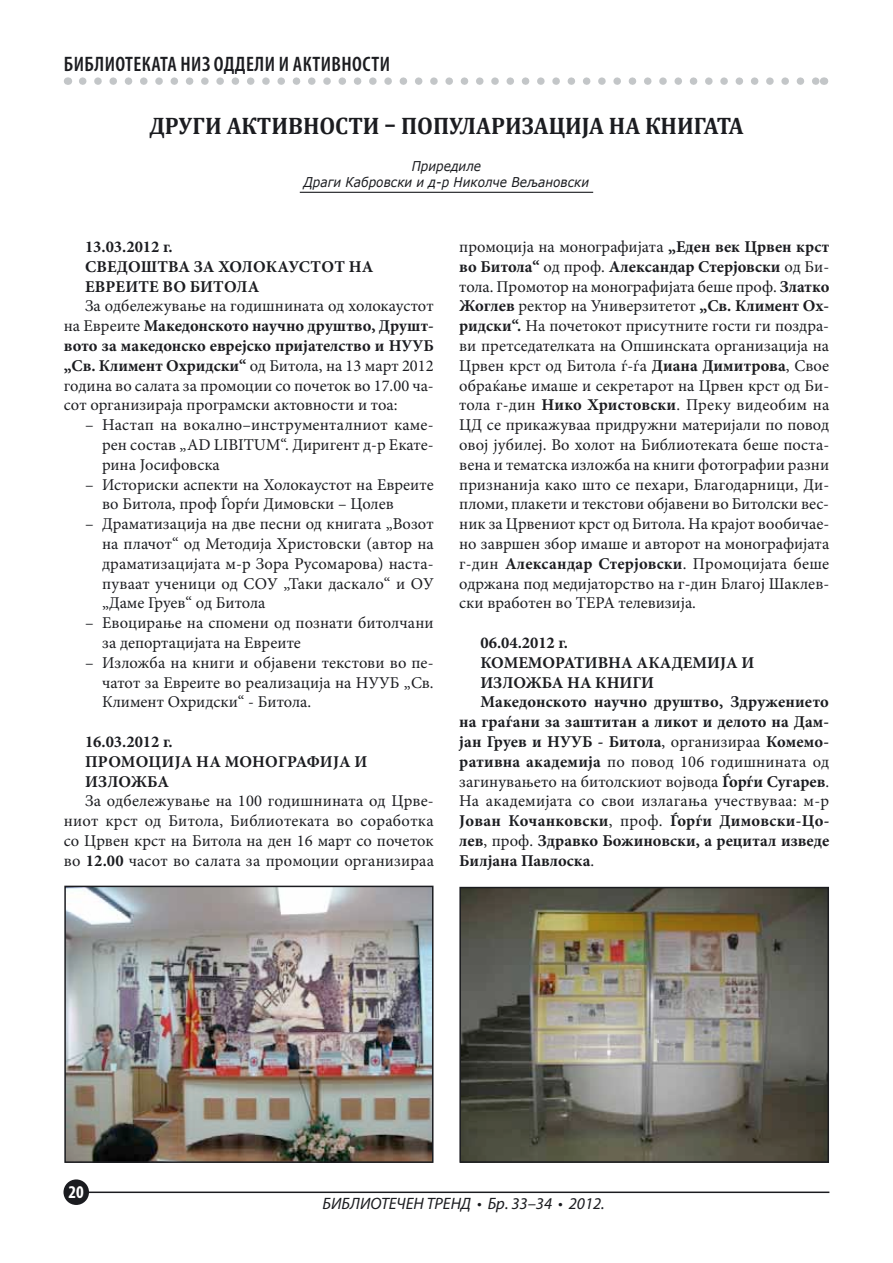
<style>
.page{position:relative;width:893px;height:1263px;background:#fff}
.page>*{position:absolute;margin:0;border:0;box-sizing:border-box;transform-origin:0 0}
.t1{font:700 24px "Cambria";color:#1b1c20;scale:.95 1}
.t2{font:600 condensed 21px "Myriad Pro";letter-spacing:.02em;color:#1b1c20}
.t3{font:700 condensed 18px "Myriad Pro";color:#fff}
.t4{font:16.5px/19.8px "Minion Pro";color:#1b1c20;text-align:justify}
.t5{font:700 16.5px/19.8px "Minion Pro";letter-spacing:.005em;color:#1b1c20}
.t6{font:italic 16.5px "Myriad Pro";color:#1b1c20}
.t7{font:italic 13.5px/16.2px "Verdana";color:#1b1c20;text-align:center;scale:.9 1}
.s1{font-weight:700}
.s2{font-weight:400}
</style>
<div class="page">
<div style="left:63px;top:1179px;width:26px;height:26px;background:#1b1c20;border-radius:50%"></div>
<hr style="left:89px;top:1191px;width:740px;height:2px;background:#1b1c20">
<svg style="left:83px;top:77px;width:733px;height:8px"></svg>
<hr style="left:300px;top:192px;width:293px;height:1px;background:#1b1c20">
<img style="left:67px;top:889px;width:363px;height:271px">
<div style="left:64px;top:886px;width:369px;height:277px;border:2px solid #1b1c20"></div>
<img style="left:462px;top:890px;width:364px;height:270px">
<div style="left:459px;top:887px;width:370px;height:276px;border:2px solid #1b1c20"></div>
<p class="t2" style="left:64px;top:52px;width:327px">БИБЛИОТЕКАТА НИЗ ОДДЕЛИ И АКТИВНОСТИ</p>
<h1 class="t1" style="left:149px;top:111px;width:627px">Други активности – популаризација на книгата</h1>
<p class="t7" style="left:304px;top:158px;width:319px">Приредиле<br>Драги Кабровски и д-р Николче Вељановски</p>
<p class="t5" style="left:85px;top:237px;width:89px">13.03.2012 г.<br>Сведо</p>
<p class="t5" style="left:141px;top:256px;width:29px">штва</p>
<p class="t5" style="left:194px;top:256px;width:49px">за холокаустот</p>
<p class="t5" style="left:349px;top:256px;width:13px">на</p>
<p class="t5" style="left:85px;top:276px;width:22px">Евреите</p>
<p class="t5" style="left:162px;top:276px;width:51px">во Битола</p>
<p class="t4" style="left:64px;top:296px;width:371px;text-indent:21px">За одбележување на годишнината од холокаустот на Евреите <span class="s1">Македонското научно друштво, Друшт&shy;вото за македонско еврејско пријателство и НУУБ „Св. Климент Охридски“</span> од Битола, на 13 март 2012 година во салата за промоции со почеток во 17.00 ча&shy;сот организираја програмски актовности и тоа:</p>
<p class="t4" style="left:102px;top:415px;width:333px;text-indent:-17px">– Настап на вокално–инструменталниот каме&shy;рен состав „AD LIBIT</p>
<p class="t4" style="left:254px;top:435px;width:181px">UM“. Диригент д-р Екате-</p>
<p class="t4" style="left:102px;top:455px;width:119px">рина Јосифовска</p>
<p class="t4" style="left:102px;top:474px;width:333px;text-indent:-17px">– Историски аспекти на Холокаустот на Евреите во Битола, проф Ѓорѓи Димовски – Цолев</p>
<p class="t4" style="left:102px;top:514px;width:333px;text-indent:-17px">– Драматизација на две песни од книгата „Возот на плачот“ од Методија Христовски (автор на драматизацијата м-р Зора Русомарова) наста&shy;пуваат ученици од СОУ „Таки даскало“ и ОУ „Даме Груев“ од Битола</p>
<p class="t4" style="left:102px;top:613px;width:333px;text-indent:-17px">– Евоцирање на спомени од познати битолчани за депортацијата на Евреите</p>
<p class="t4" style="left:102px;top:653px;width:333px;text-indent:-17px">– Изложба на книги и објавени текстови во пе&shy;чатот за Евреите во реализација на НУУБ „Св.<br>Климент Охридски“ - Битола.</p>
<p class="t5" style="left:85px;top:732px;width:89px">16.03.2012 г.<br>Промоција</p>
<p class="t5" style="left:196px;top:751px;width:41px">на монографија</p>
<p class="t5" style="left:355px;top:751px;width:11px">и</p>
<p class="t5" style="left:85px;top:771px;width:13px">изло</p>
<p class="t5" style="left:131px;top:771px;width:29px">жба</p>
<p class="t4" style="left:64px;top:791px;width:372px;text-indent:21px">За одбележување на 100 годишнината од Црве&shy;ниот крст од Битола, Библиотеката во соработка со Црвен крст на Битола на ден 16 март со почеток во <span class="s1">12.00</span> часот во салата за промоции организираа</p>
<p class="t4" style="left:459px;top:237px;width:372px">промоција на монографијата <span class="s1">„Еден век Црвен крст во Битола“</span> од проф. <span class="s1">Александар Стерјовски</span> од Би&shy;тола. Промотор на монографијата беше проф. <span class="s1">Златко Жоглев</span> ректор на Универзитетот <span class="s1">„Св. Климент Ох&shy;ридски“.</span> На почетокот присутните гости ги поздра&shy;ви претседателката на Опшинската организација на Црвен крст од Битола ѓ-ѓа <span class="s1">Диана Димитрова</span>, Свое обраќање имаше и секретарот на Црвен крст од Би&shy;тола г-дин <span class="s1">Нико Христовски</span>. Преку видеобим на ЦД се прикажуваа придружни материјали по повод овој јубилеј. Во холот на Библиотеката беше поста&shy;вена и тематска изложба на книги фотографии разни признанија како што се пехари, Благодарници, Ди&shy;пломи, плакети и текстови објавени во Битолски вес&shy;ник за Црвениот крст од Битола. На крајот вообичае&shy;но завршен збор имаше и авторот на монографијата г-дин <span class="s1">Александар Стерјовски</span>. Промоцијата беше одржана под медијаторство на г-дин Благој Шаклев&shy;ски вработен во ТЕРА телевизија.</p>
<p class="t5" style="left:480px;top:633px;width:89px">06.04.2012 г.</p>
<p class="t5" style="left:480px;top:652px;width:275px">КОМЕМОРАТИВНА АКАДЕМИЈА И</p>
<p class="t5" style="left:480px;top:672px;width:175px">ИЗЛОЖБА НА КНИГИ</p>
<p class="t5" style="left:480px;top:692px;width:350px">Македонското научно друштво, Здружението</p>
<p class="t5" style="left:459px;top:712px;width:370px">на граѓани за заштитан а ликот и делото на Дам-</p>
<p class="t5" style="left:459px;top:732px;width:371px">јан Груев и НУУБ - Битола<span class="s2">, организираа</span> Комемо-</p>
<p class="t4" style="left:459px;top:752px;width:371px"><span class="s1">ративна академија</span> по повод 106 годишнината од</p>
<p class="t4" style="left:459px;top:771px;width:371px">загинувањето на битолскиот војвода <span class="s1">Ѓорѓи Сугарев</span>.</p>
<p class="t4" style="left:459px;top:791px;width:371px">На академијата со свои излагања учествуваа: м-р</p>
<p class="t5" style="left:459px;top:811px;width:372px">Јован Кочанковски<span class="s2">, проф.</span> Ѓорѓи Димовски-Цо-</p>
<p class="t5" style="left:459px;top:831px;width:371px">лев<span class="s2">, проф.</span> Здравко Божиновски, а рецитал изведе</p>
<p class="t5" style="left:459px;top:850px;width:137px">Билјана Павлоска<span class="s2">.</span></p>
<p class="t3" style="left:69px;top:1181px;width:17px">20</p>
<p class="t6" style="left:323px;top:1193px;width:284px">БИБЛИОТЕЧЕН ТРЕНД • Бр. 33–34 • 2012.</p>
</div>
